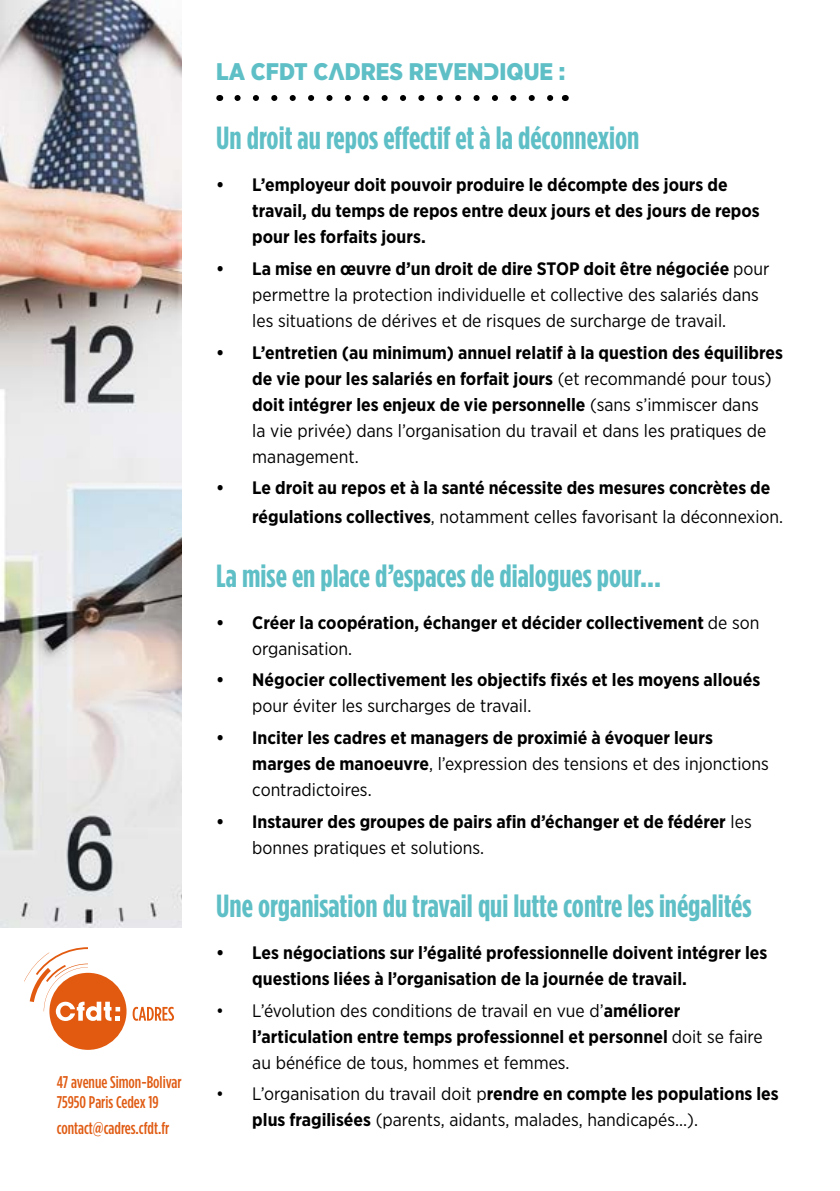
<style>
.page{position:relative;width:840px;height:1191px;background:#fff}
.page>*{position:absolute;margin:0;border:0;box-sizing:border-box;transform-origin:0 0}
.t1{font:700 32px "Gotham Condensed";color:#5fbfc6}
.t2{font:900 24px "Gotham Narrow";color:#5fbfc6}
.t3{font:700 18px/26px "Gotham Narrow";color:#000}
.t4{font:18px/26px "Gotham Narrow";color:#000}
.t5{font:500 17px/20.4px "Gotham Condensed";color:#e05c14}
.s1{font-family:"CFDT";font-stretch:condensed}
.s2{font-weight:700}
.s3{font-weight:400}
</style>
<div class="page">
<img style="left:0;top:0;width:181px;height:927px">
<svg style="left:237px;top:95px;width:317px;height:6px"></svg>
<div style="left:49px;top:972px;width:77px;height:77px;background:#e25a10;border-radius:50%"></div>
<svg style="left:132px;top:1006px;width:42px;height:14px"></svg>
<svg style="left:24px;top:947px;width:96px;height:74px"></svg>
<p class="t5" style="left:57px;top:1071px;width:126px">47 avenue Simon-Bolivar<br>75950 Paris Cedex 19</p>
<p class="t5" style="left:57px;top:1118px;width:114px">contact@cadres.cfdt.fr</p>
<h2 class="t2" style="left:216px;top:56px;width:350px">LA CFDT C<span class="s1">A</span>DRES REVEN<span class="s1">D</span>IQUE :</h2>
<h1 class="t1" style="left:216px;top:119px;width:424px">Un droit au repos effectif et à la déconnexion</h1>
<p class="t3" style="left:252px;top:172px;width:508px;text-indent:-36px">• L’employeur doit pouvoir produire le décompte des jours de travail, du temps de repos entre deux jours et des jours de repos pour les forfaits jours.</p>
<p class="t4" style="left:252px;top:255px;width:518px;text-indent:-36px"><span class="s2">• La mise en œuvre d’un droit de dire STOP doit être négociée</span> pour permettre la protection individuelle et collective des salariés dans les situations de dérives et de risques de surcharge de travail.</p>
<p class="t3" style="left:252px;top:339px;width:532px;text-indent:-36px">• L’entretien (au minimum) annuel relatif à la question des équilibres de vie pour les salariés en forfait jours <span class="s3">(et recommandé pour tous) </span>doit intégrer les enjeux de vie personnelle <span class="s3">(sans s’immiscer dans<br>la vie privée) dans l’organisation du travail et dans les pratiques de management.</span></p>
<p class="t3" style="left:252px;top:473px;width:532px;line-height:29px;text-indent:-36px">• Le droit au repos et à la santé nécessite des mesures concrètes de régulations collectives<span class="s3">, notamment celles favorisant la déconnexion.</span></p>
<h1 class="t1" style="left:216px;top:557px;width:446px">La mise en place d’espaces de dialogues pour...</h1>
<p class="t3" style="left:252px;top:609px;width:508px;text-indent:-36px">• Créer la coopération, échanger et décider collectivement <span class="s3">de son organisation.</span></p>
<p class="t3" style="left:216px;top:667px;width:545px">• Négocier collectivement les objectifs fixés et les moyens alloués</p>
<p class="t4" style="left:252px;top:692px;width:280px">pour éviter les surcharges de travail.</p>
<p class="t3" style="left:252px;top:724px;width:518px;text-indent:-36px">• Inciter les cadres et managers de proximié à évoquer leurs marges de manoeuvre<span class="s3">, l’expression des tensions et des injonctions contradictoires.</span></p>
<p class="t3" style="left:252px;top:808px;width:500px;text-indent:-36px">• Instaurer des groupes de pairs afin d’échanger et de fédérer <span class="s3">les bonnes pratiques et solutions.</span></p>
<h1 class="t1" style="left:216px;top:887px;width:536px">Une organisation du travail qui lutte contre les inégalités</h1>
<p class="t3" style="left:252px;top:939px;width:516px;text-indent:-36px">• Les négociations sur l’égalité professionnelle doivent intégrer les questions liées à l’organisation de la journée de travail.</p>
<p class="t4" style="left:252px;top:997px;width:511px;text-indent:-36px">• L’évolution des conditions de travail en vue d’<span class="s2">améliorer l’articulation entre temps professionnel et personnel</span> doit se faire au bénéfice de tous, hommes et femmes.</p>
<p class="t4" style="left:252px;top:1080px;width:527px;text-indent:-36px">• L’organisation du travail doit p<span class="s2">rendre en compte les populations les plus fragilisées</span> (parents, aidants, malades, handicapés…).</p>
</div>
